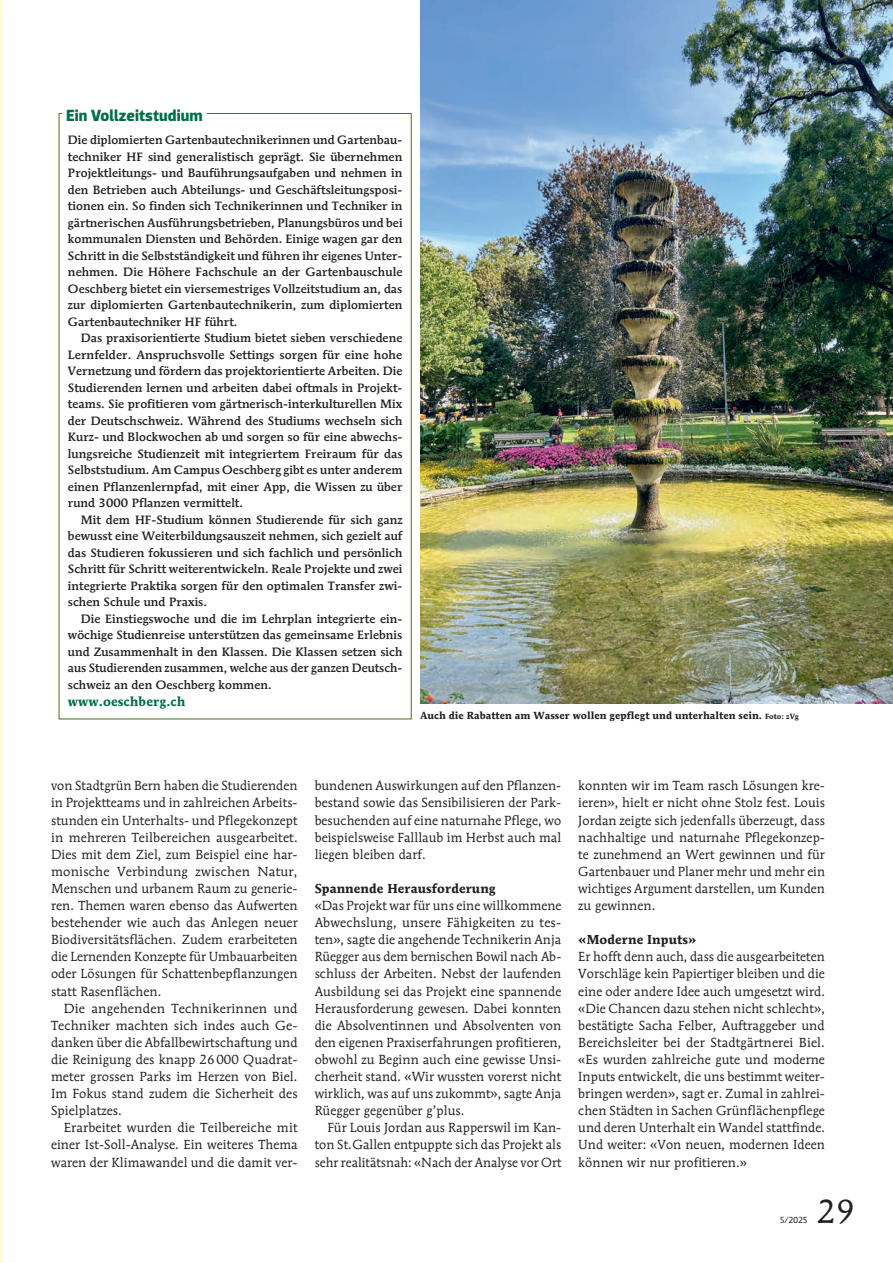
<style>
.page{position:relative;width:893px;height:1263px;background:#fff}
.page>*{position:absolute;margin:0;border:0;box-sizing:border-box;transform-origin:0 0}
.t1{font:33px "Mendoza Roman";color:#231f20}
.t2{font:700 16.5px "Dobra";letter-spacing:.005em;color:#006f47}
.t3{font:13.05px/17.1px "Mendoza Roman";letter-spacing:.005em;color:#231f20;text-align:justify}
.t4{font:700 13.05px "Mendoza Roman";letter-spacing:.005em;color:#006f47}
.t5{font:700 12.9px "Mendoza Roman";letter-spacing:.005em;color:#231f20}
.t6{font:500 12px/16.5px "Mendoza Roman";letter-spacing:.005em;color:#231f20;text-align:justify}
.t7{font:700 10.2px "Mendoza Roman";letter-spacing:.005em;color:#231f20}
.t8{font:9px "Dobra";color:#231f20}
.s1{font-size:7.5px}
</style>
<div class="page">
<img style="left:420px;top:0;width:473px;height:703px">
<p class="t2" style="left:66px;top:106px;width:138px">Ein Vollzeitstudium</p>
<p class="t6" style="left:68px;top:132px;width:336px">Die diplomierten Gartenbautechnikerinnen und Gartenbau&shy;techniker HF sind generalistisch geprägt. Sie übernehmen Projektleitungs- und Bauführungsaufgaben und nehmen in den Betrieben auch Abteilungs- und Geschäftsleitungsposi&shy;tionen ein. So finden sich Technikerinnen und Techniker in gärtnerischen Ausführungsbetrieben, Planungsbüros und bei kommunalen Diensten und Behörden. Einige wagen gar den Schritt in die Selbstständigkeit und führen ihr eigenes Unter&shy;nehmen. Die Höhere Fachschule an der Gartenbauschule Oeschberg bietet ein viersemestriges Vollzeitstudium an, das zur diplomierten Gartenbautechnikerin, zum diplomierten Gartenbautechniker HF führt.</p>
<p class="t6" style="left:68px;top:330px;width:336px;text-indent:13px">Das praxisorientierte Studium bietet sieben verschiedene Lernfelder. Anspruchsvolle Settings sorgen für eine hohe Vernetzung und fördern das projektorientierte Arbeiten. Die Studierenden lernen und arbeiten dabei oftmals in Projekt&shy;teams. Sie profitieren vom gärtnerisch-interkulturellen Mix der Deutschschweiz. Während des Studiums wechseln sich Kurz- und Blockwochen ab und sorgen so für eine abwechs&shy;lungsreiche Studienzeit mit integriertem Freiraum für das Selbststudium. Am Campus Oeschberg gibt es unter anderem einen Pflanzenlernpfad, mit einer App, die Wissen zu über rund 3000 Pflanzen vermittelt.</p>
<p class="t6" style="left:68px;top:511px;width:336px;text-indent:13px">Mit dem HF-Studium können Studierende für sich ganz bewusst eine Weiterbildungsauszeit nehmen, sich gezielt auf das Studieren fokussieren und sich fachlich und persönlich Schritt für Schritt weiterentwickeln. Reale Projekte und zwei integrierte Praktika sorgen für den optimalen Transfer zwi&shy;schen Schule und Praxis.</p>
<p class="t6" style="left:68px;top:610px;width:336px;text-indent:13px">Die Einstiegswoche und die im Lehrplan integrierte ein&shy;wöchige Studienreise unterstützen das gemeinsame Erlebnis und Zusammenhalt in den Klassen. Die Klassen setzen sich aus Studierenden zusammen, welche aus der ganzen Deutsch&shy;schweiz an den Oeschberg kommen.</p>
<p class="t4" style="left:68px;top:693px;width:119px">www.oeschberg.ch</p>
<p class="t7" style="left:420px;top:709px;width:380px">Auch die Rabatten am Wasser wollen gepflegt und unterhalten sein. <span class="s1">Foto: zVg</span></p>
<p class="t3" style="left:51px;top:777px;width:248px">von Stadtgrün Bern haben die Studierenden in Projektteams und in zahlreichen Arbeits&shy;stunden ein Unterhalts- und Pflegekonzept in mehreren Teilbereichen ausgearbeitet.<br>Dies mit dem Ziel, zum Beispiel eine har&shy;monische Verbindung zwischen Natur, Menschen und urbanem Raum zu generie&shy;ren. Themen waren ebenso das Aufwerten bestehender wie auch das Anlegen neuer Biodiversitätsflächen. Zudem erarbeiteten die Lernenden Konzepte für Umbauarbeiten oder Lösungen für Schattenbepflanzungen statt Rasenflächen.</p>
<p class="t3" style="left:51px;top:999px;width:248px;text-indent:13px">Die angehenden Technikerinnen und Techniker machten sich indes auch Ge&shy;danken über die Abfallbewirtschaftung und die Reinigung des knapp 26000 Quadrat&shy;meter grossen Parks im Herzen von Biel.<br>Im Fokus stand zudem die Sicherheit des Spielplatzes.</p>
<p class="t3" style="left:51px;top:1119px;width:248px;text-indent:13px">Erarbeitet wurden die Teilbereiche mit einer Ist-Soll-Analyse. Ein weiteres Thema waren der Klimawandel und die damit ver-</p>
<p class="t3" style="left:315px;top:777px;width:248px">bundenen Auswirkungen auf den Pflanzen&shy;bestand sowie das Sensibilisieren der Park&shy;besuchenden auf eine naturnahe Pflege, wo beispielsweise Falllaub im Herbst auch mal liegen bleiben darf.</p>
<p class="t5" style="left:315px;top:880px;width:183px">Spannende Herausforderung</p>
<p class="t3" style="left:315px;top:897px;width:248px">«Das Projekt war für uns eine willkommene Abwechslung, unsere Fähigkeiten zu tes&shy;ten», sagte die angehende Technikerin Anja Rüegger aus dem bernischen Bowil nach Ab&shy;schluss der Arbeiten. Nebst der laufenden Ausbildung sei das Projekt eine spannende Herausforderung gewesen. Dabei konnten die Absolventinnen und Absolventen von den eigenen Praxiserfahrungen profitieren, obwohl zu Beginn auch eine gewisse Unsi&shy;cherheit stand. «Wir wussten vorerst nicht wirklich, was auf uns zukommt», sagte Anja Rüegger gegenüber g’plus.</p>
<p class="t3" style="left:315px;top:1119px;width:248px;text-indent:13px">Für Louis Jordan aus Rapperswil im Kan&shy;ton St.Gallen entpuppte sich das Projekt als sehr realitätsnah: «Nach der Analyse vor Ort</p>
<p class="t3" style="left:578px;top:777px;width:248px">konnten wir im Team rasch Lösungen kre&shy;ieren», hielt er nicht ohne Stolz fest. Louis Jordan zeigte sich jedenfalls überzeugt, dass nachhaltige und naturnahe Pflegekonzep&shy;te zunehmend an Wert gewinnen und für Gartenbauer und Planer mehr und mehr ein wichtiges Argument darstellen, um Kunden zu gewinnen.</p>
<p class="t5" style="left:578px;top:932px;width:120px">«Moderne Inputs»</p>
<p class="t3" style="left:578px;top:948px;width:248px">Er hofft denn auch, dass die ausgearbeiteten Vorschläge kein Papiertiger bleiben und die eine oder andere Idee auch umgesetzt wird. «Die Chancen dazu stehen nicht schlecht», bestätigte Sacha Felber, Auftraggeber und Bereichsleiter bei der Stadtgärtnerei Biel. «Es wurden zahlreiche gute und moderne Inputs entwickelt, die uns bestimmt weiter&shy;bringen werden», sagt er. Zumal in zahlrei&shy;chen Städten in Sachen Grünflächenpflege und deren Unterhalt ein Wandel stattfinde.<br>Und weiter: «Von neuen, modernen Ideen können wir nur profitieren.»</p>
<p class="t8" style="left:780px;top:1214px;width:29px">5/2025</p>
<h1 class="t1" style="left:817px;top:1191px;width:39px">29</h1>
</div>
